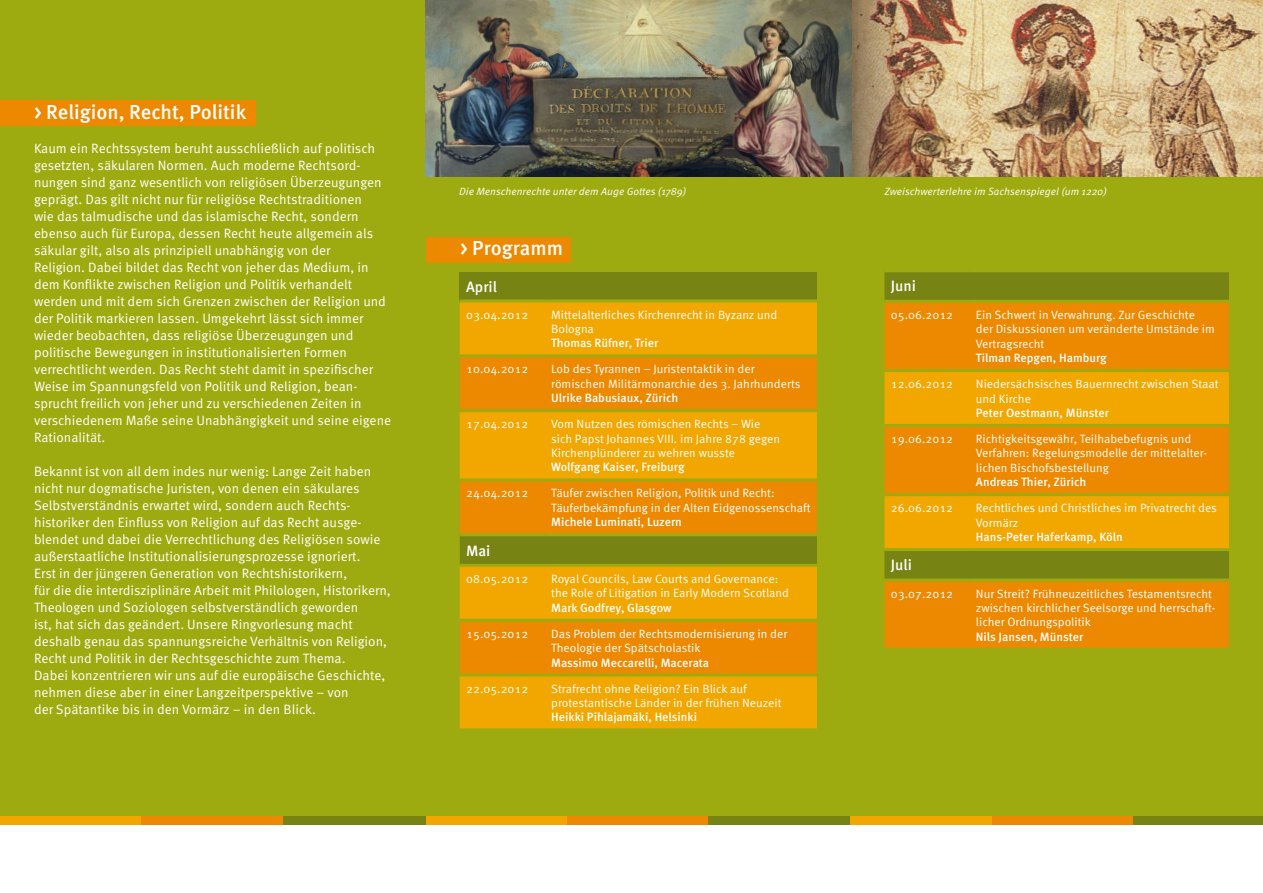
<style>
.page{position:relative;width:1263px;height:893px;background:#fff}
.page>*{position:absolute;margin:0;border:0;box-sizing:border-box;transform-origin:0 0}
.t1{font:500 20.25px "Meta OT";color:#fff}
.t2{font:500 15px "Meta OT";color:#fff}
.t3{font:13.5px/17px "Meta OT";color:#fff}
.t4{font:12px/14.4px "Meta OT";color:#fff}
.t5{font:500 12px "Meta OT";color:#fff}
.t6{font:italic 10.5px "Meta OT";letter-spacing:-.005em;color:#fff}
</style>
<div class="page">
<div style="left:0;top:0;width:1263px;height:821px;background:#9eab10"></div>
<div style="left:425px;top:816px;width:142px;height:9px;background:#f1a700"></div>
<div style="left:567px;top:816px;width:141px;height:9px;background:#ec8900"></div>
<div style="left:708px;top:816px;width:142px;height:9px;background:#778313"></div>
<div style="left:850px;top:816px;width:142px;height:9px;background:#f1a700"></div>
<div style="left:992px;top:816px;width:142px;height:9px;background:#ec8900"></div>
<div style="left:1134px;top:816px;width:129px;height:9px;background:#778313"></div>
<div style="left:0;top:816px;width:142px;height:9px;background:#f1a700"></div>
<div style="left:142px;top:816px;width:141px;height:9px;background:#ec8900"></div>
<div style="left:283px;top:816px;width:142px;height:9px;background:#778313"></div>
<div style="left:0;top:100px;width:256px;height:26px;background:#ec8900"></div>
<div style="left:426px;top:237px;width:145px;height:25px;background:#ec8900"></div>
<div style="left:460px;top:273px;width:357px;height:28px;background:#778313"></div>
<div style="left:460px;top:302px;width:357px;height:426px;background:#f1a700"></div>
<svg style="left:460px;top:357px;width:357px;height:316px;background:#ed9600"></svg>
<div style="left:460px;top:536px;width:357px;height:28px;background:#778313"></div>
<hr style="left:460px;top:299px;width:85px;height:3px;background:#9eab10">
<hr style="left:545px;top:299px;width:272px;height:3px;background:#9eab10">
<hr style="left:460px;top:354px;width:85px;height:3px;background:#9eab10">
<hr style="left:545px;top:354px;width:272px;height:3px;background:#9eab10">
<hr style="left:460px;top:409px;width:85px;height:3px;background:#9eab10">
<hr style="left:545px;top:409px;width:272px;height:3px;background:#9eab10">
<hr style="left:460px;top:478px;width:85px;height:3px;background:#9eab10">
<hr style="left:545px;top:478px;width:272px;height:3px;background:#9eab10">
<hr style="left:460px;top:533px;width:85px;height:3px;background:#9eab10">
<hr style="left:545px;top:533px;width:272px;height:3px;background:#9eab10">
<hr style="left:460px;top:564px;width:85px;height:3px;background:#9eab10">
<hr style="left:545px;top:564px;width:272px;height:3px;background:#9eab10">
<hr style="left:460px;top:619px;width:85px;height:3px;background:#9eab10">
<hr style="left:545px;top:619px;width:272px;height:3px;background:#9eab10">
<hr style="left:460px;top:673px;width:85px;height:3px;background:#9eab10">
<hr style="left:545px;top:673px;width:272px;height:3px;background:#9eab10">
<div style="left:884px;top:272px;width:345px;height:28px;background:#778313"></div>
<svg style="left:884px;top:303px;width:345px;height:345px;background:#d78803"></svg>
<svg style="left:884px;top:372px;width:345px;height:176px;background:#ee9b00"></svg>
<hr style="left:884px;top:369px;width:85px;height:3px;background:#9eab10">
<hr style="left:969px;top:369px;width:260px;height:3px;background:#9eab10">
<hr style="left:884px;top:424px;width:85px;height:3px;background:#9eab10">
<hr style="left:969px;top:424px;width:260px;height:3px;background:#9eab10">
<hr style="left:884px;top:493px;width:85px;height:3px;background:#9eab10">
<hr style="left:969px;top:493px;width:260px;height:3px;background:#9eab10">
<hr style="left:884px;top:548px;width:85px;height:3px;background:#9eab10">
<hr style="left:969px;top:548px;width:260px;height:3px;background:#9eab10">
<hr style="left:884px;top:578px;width:85px;height:3px;background:#9eab10">
<hr style="left:969px;top:578px;width:260px;height:3px;background:#9eab10">
<img style="left:851px;top:0;width:412px;height:176px">
<img style="left:426px;top:0;width:425px;height:176px">
<h1 class="t1" style="left:34px;top:99px;width:214px">&gt; Religion, Recht, Politik</h1>
<p class="t3" style="left:34px;top:140px;width:359px">Kaum ein Rechtssystem beruht ausschließlich auf politisch gesetzten, säkularen Normen. Auch moderne Rechtsord&shy;nungen sind ganz wesentlich von religiösen Überzeugungen geprägt. Das gilt nicht nur für religiöse Rechtstraditionen<br>wie das talmudische und das islamische Recht, sondern ebenso auch für Europa, dessen Recht heute allgemein als säkular gilt, also als prinzipiell unabhängig von der<br>Religion. Dabei bildet das Recht von jeher das Medium, in dem Konflikte zwischen Religion und Politik verhandelt werden und mit dem sich Grenzen zwischen der Religion und der Politik markieren lassen. Umgekehrt lässt sich immer wieder beobachten, dass religiöse Überzeugungen und politische Bewegungen in institutionalisierten Formen verrechtlicht werden. Das Recht steht damit in spezifischer Weise im Spannungsfeld von Politik und Religion, bean&shy;sprucht freilich von jeher und zu verschiedenen Zeiten in verschiedenem Maße seine Unabhängigkeit und seine eigene Rationalität.</p>
<p class="t3" style="left:34px;top:463px;width:358px">Bekannt ist von all dem indes nur wenig: Lange Zeit haben nicht nur dogmatische Juristen, von denen ein säkulares Selbstverständnis erwartet wird, sondern auch Rechts&shy;historiker den Einfluss von Religion auf das Recht ausge&shy;blendet und dabei die Verrechtlichung des Religiösen sowie außerstaatliche Institutionalisierungsprozesse ignoriert.<br>Erst in der jüngeren Generation von Rechtshistorikern,<br>für die die interdisziplinäre Arbeit mit Philologen, Historikern, Theologen und Soziologen selbstverständlich geworden<br>ist, hat sich das geändert. Unsere Ringvorlesung macht deshalb genau das spannungsreiche Verhältnis von Religion, Recht und Politik in der Rechtsgeschichte zum Thema.<br>Dabei konzentrieren wir uns auf die europäische Geschichte, nehmen diese aber in einer Langzeitperspektive – von<br>der Spätantike bis in den Vormärz – in den Blick.</p>
<p class="t6" style="left:459px;top:185px;width:228px">Die Menschenrechte unter dem Auge Gottes (1789)</p>
<p class="t6" style="left:884px;top:185px;width:224px">Zweischwerterlehre im Sachsenspiegel (um 1220)</p>
<h1 class="t1" style="left:460px;top:236px;width:104px">&gt; Programm</h1>
<p class="t2" style="left:466px;top:278px;width:32px">April</p>
<p class="t4" style="left:466px;top:307px;width:64px">03.04.2012</p>
<p class="t4" style="left:551px;top:307px;width:228px">Mittelalterliches Kirchenrecht in Byzanz und<br>Bologna</p>
<p class="t5" style="left:551px;top:336px;width:109px">Thomas Rüfner, Trier</p>
<p class="t4" style="left:466px;top:362px;width:64px">10.04.2012</p>
<p class="t4" style="left:551px;top:362px;width:251px">Lob des Tyrannen – Juristentaktik in der römischen Militärmonarchie des 3. Jahrhunderts</p>
<p class="t5" style="left:551px;top:391px;width:129px">Ulrike Babusiaux, Zürich</p>
<p class="t4" style="left:466px;top:417px;width:64px">17.04.2012</p>
<p class="t4" style="left:551px;top:417px;width:230px">Vom Nutzen des römischen Rechts – Wie sich Papst Johannes VIII. im Jahre 878 gegen<br>Kirchenplünderer zu wehren wusste</p>
<p class="t5" style="left:551px;top:460px;width:135px">Wolfgang Kaiser, Freiburg</p>
<p class="t4" style="left:466px;top:486px;width:64px">24.04.2012</p>
<p class="t4" style="left:551px;top:486px;width:261px">Täufer zwischen Religion, Politik und Recht:<br>Täuferbekämpfung in der Alten Eidgenossenschaft</p>
<p class="t5" style="left:551px;top:515px;width:132px">Michele Luminati, Luzern</p>
<p class="t2" style="left:466px;top:541px;width:26px">Mai</p>
<p class="t4" style="left:466px;top:572px;width:64px">08.05.2012</p>
<p class="t4" style="left:551px;top:572px;width:239px">Royal Councils, Law Courts and Governance: the Role of Litigation in Early Modern Scotland</p>
<p class="t5" style="left:551px;top:600px;width:122px">Mark Godfrey, Glasgow</p>
<p class="t4" style="left:466px;top:626px;width:64px">15.05.2012</p>
<p class="t4" style="left:551px;top:626px;width:238px">Das Problem der Rechtsmodernisierung in der<br>Theologie der Spätscholastik</p>
<p class="t5" style="left:551px;top:655px;width:160px">Massimo Meccarelli, Macerata</p>
<p class="t4" style="left:466px;top:681px;width:64px">22.05.2012</p>
<p class="t4" style="left:551px;top:681px;width:232px">Strafrecht ohne Religion? Ein Blick auf protestantische Länder in der frühen Neuzeit</p>
<p class="t5" style="left:551px;top:710px;width:147px">Heikki Pihlajamäki, Helsinki</p>
<p class="t2" style="left:891px;top:276px;width:27px">Juni</p>
<p class="t4" style="left:891px;top:308px;width:64px">05.06.2012</p>
<p class="t4" style="left:976px;top:308px;width:240px">Ein Schwert in Verwahrung. Zur Geschichte der Diskussionen um veränderte Umstände im<br>Vertragsrecht</p>
<p class="t5" style="left:976px;top:350px;width:132px">Tilman Repgen, Hamburg</p>
<p class="t4" style="left:891px;top:377px;width:64px">12.06.2012</p>
<p class="t4" style="left:976px;top:377px;width:244px">Niedersächsisches Bauernrecht zwischen Staat und Kirche</p>
<p class="t5" style="left:976px;top:405px;width:135px">Peter Oestmann, Münster</p>
<p class="t4" style="left:891px;top:432px;width:64px">19.06.2012</p>
<p class="t4" style="left:976px;top:432px;width:233px">Richtigkeitsgewähr, Teilhabebefugnis und<br>Verfahren: Regelungsmodelle der mittelalter&shy;lichen Bischofsbestellung</p>
<p class="t5" style="left:976px;top:475px;width:112px">Andreas Thier, Zürich</p>
<p class="t4" style="left:891px;top:501px;width:64px">26.06.2012</p>
<p class="t4" style="left:976px;top:501px;width:243px">Rechtliches und Christliches im Privatrecht des<br>Vormärz</p>
<p class="t5" style="left:976px;top:529px;width:148px">Hans-Peter Haferkamp, Köln</p>
<p class="t2" style="left:891px;top:556px;width:23px">Juli</p>
<p class="t4" style="left:891px;top:586px;width:64px">03.07.2012</p>
<p class="t4" style="left:976px;top:586px;width:241px">Nur Streit? Frühneuzeitliches Testamentsrecht zwischen kirchlicher Seelsorge und herrschaft&shy;licher Ordnungspolitik</p>
<p class="t5" style="left:976px;top:629px;width:109px">Nils Jansen, Münster</p>
</div>
